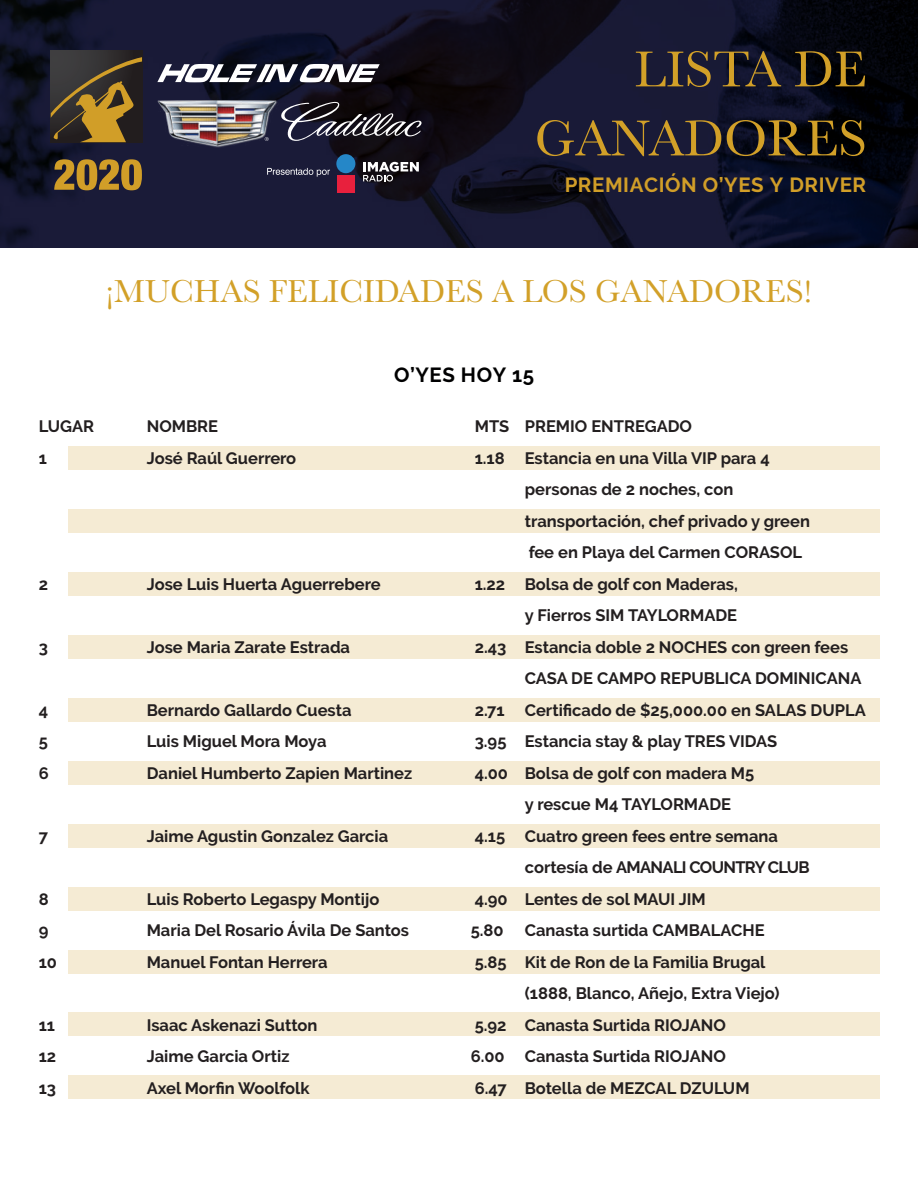
<style>
.page{position:relative;width:918px;height:1188px;background:#fff}
.page>*{position:absolute;margin:0;border:0;box-sizing:border-box;transform-origin:0 0}
.t1{font:52.5px/69px "Baskerville";color:#d2a028;text-align:right}
.t2{font:33px "Baskerville";color:#d2a028}
.t3{font:700 20.4px "Raleway";letter-spacing:.03em;color:#d19e28}
.t4{font:700 20.4px "Raleway";letter-spacing:.025em;color:#000001}
.t5{font:700 16.5px/31.5px "Raleway";color:#231f20}
</style>
<div class="page">
<div style="left:68px;top:510px;width:812px;height:23px;background:#f5ebd4"></div>
<div style="left:68px;top:447px;width:812px;height:23px;background:#f5ebd4"></div>
<div style="left:68px;top:573px;width:812px;height:23px;background:#f5ebd4"></div>
<div style="left:68px;top:636px;width:812px;height:23px;background:#f5ebd4"></div>
<div style="left:68px;top:698px;width:812px;height:24px;background:#f5ebd4"></div>
<div style="left:68px;top:761px;width:812px;height:23px;background:#f5ebd4"></div>
<div style="left:68px;top:824px;width:812px;height:23px;background:#f5ebd4"></div>
<div style="left:68px;top:950px;width:812px;height:23px;background:#f5ebd4"></div>
<div style="left:68px;top:887px;width:812px;height:23px;background:#f5ebd4"></div>
<div style="left:68px;top:1013px;width:812px;height:23px;background:#f5ebd4"></div>
<div style="left:68px;top:1076px;width:812px;height:23px;background:#f5ebd4"></div>
<svg style="left:0;top:0;width:918px;height:248px;background:#111227"></svg>
<svg style="left:157px;top:64px;width:223px;height:18px"></svg>
<div style="left:51px;top:51px;width:91px;height:91px;background:linear-gradient(to right,#454547,#231f20)"></div>
<svg style="left:51px;top:57px;width:91px;height:85px;background:#5e4d2b"></svg>
<img style="left:158px;top:146px;width:121px;height:1px">
<img style="left:156px;top:100px;width:123px;height:46px">
<svg style="left:281px;top:102px;width:141px;height:39px;background:#3c3942"></svg>
<svg style="left:265px;top:137px;width:4px;height:4px"></svg>
<svg style="left:267px;top:168px;width:63px;height:9px"></svg>
<svg style="left:363px;top:162px;width:56px;height:20px"></svg>
<div style="left:337px;top:175px;width:17px;height:17px;background:#e8203d"></div>
<div style="left:336px;top:154px;width:19px;height:19px;background:#2587c8;border-radius:50%"></div>
<svg style="left:54px;top:159px;width:88px;height:31px;background:#8d6d2d"></svg>
<h1 class="t1" style="left:535px;top:36px;width:334px">LISTA DE<br>GANADORES</h1>
<p class="t3" style="left:565px;top:173px;width:303px">PREMIACIÓN O’YES Y DRIVER</p>
<h2 class="t2" style="left:106px;top:270px;width:708px">¡MUCHAS FELICIDADES A LOS GANADORES!</h2>
<p class="t4" style="left:394px;top:363px;width:142px">O’YES HOY 15</p>
<p class="t5" style="left:39px;top:411px;width:57px">LUGAR</p>
<p class="t5" style="left:147px;top:411px;width:73px">NOMBRE</p>
<p class="t5" style="left:475px;top:411px;width:219px">MTS PREMIO ENTREGADO</p>
<p class="t5" style="left:39px;top:442px;width:10px">1</p>
<p class="t5" style="left:147px;top:442px;width:151px">José Raúl Guerrero</p>
<p class="t5" style="left:525px;top:442px;width:287px;text-indent:-50px">1.18 Estancia en una Villa VIP para 4 personas de 2 noches, con transportación, chef privado y green fee en Playa del Carmen CORASOL</p>
<p class="t5" style="left:39px;top:568px;width:11px">2</p>
<p class="t5" style="left:147px;top:568px;width:235px">Jose Luis Huerta Aguerrebere</p>
<p class="t5" style="left:475px;top:568px;width:265px;text-align:right">1.22 Bolsa de golf con Maderas, y Fierros SIM TAYLORMADE</p>
<p class="t5" style="left:39px;top:631px;width:11px">3</p>
<p class="t5" style="left:147px;top:631px;width:205px">Jose Maria Zarate Estrada</p>
<p class="t5" style="left:525px;top:631px;width:338px;text-indent:-50px">2.43 Estancia doble 2 NOCHES con green fees<br>CASA DE CAMPO REPUBLICA DOMINICANA</p>
<p class="t5" style="left:39px;top:694px;width:11px">4</p>
<p class="t5" style="left:147px;top:694px;width:206px">Bernardo Gallardo Cuesta</p>
<p class="t5" style="left:475px;top:694px;width:393px">2.71 Certificado de $25,000.00 en SALAS DUPLA</p>
<p class="t5" style="left:39px;top:726px;width:11px">5</p>
<p class="t5" style="left:147px;top:726px;width:181px">Luis Miguel Mora Moya</p>
<p class="t5" style="left:475px;top:726px;width:304px">3.95 Estancia stay &amp; play TRES VIDAS</p>
<p class="t5" style="left:39px;top:757px;width:12px">6</p>
<p class="t5" style="left:147px;top:757px;width:267px">Daniel Humberto Zapien Martinez</p>
<p class="t5" style="left:525px;top:757px;width:231px;text-indent:-50px">4.00 Bolsa de golf con madera M5 y rescue M4 TAYLORMADE</p>
<p class="t5" style="left:39px;top:820px;width:11px">7</p>
<p class="t5" style="left:147px;top:820px;width:243px">Jaime Agustin Gonzalez Garcia</p>
<p class="t5" style="left:525px;top:820px;width:286px;text-indent:-50px">4.15 Cuatro green fees entre semana cortesía de AMANALI COUNTRY CLUB</p>
<p class="t5" style="left:39px;top:883px;width:11px">8</p>
<p class="t5" style="left:147px;top:883px;width:234px">Luis Roberto Legaspy Montijo</p>
<p class="t5" style="left:475px;top:883px;width:233px">4.90 Lentes de sol MAUI JIM</p>
<p class="t5" style="left:39px;top:915px;width:11px">9</p>
<p class="t5" style="left:147px;top:915px;width:264px">Maria Del Rosario Ávila De Santos</p>
<p class="t5" style="left:471px;top:915px;width:34px">5.80</p>
<p class="t5" style="left:525px;top:915px;width:241px">Canasta surtida CAMBALACHE</p>
<p class="t5" style="left:39px;top:946px;width:20px">10</p>
<p class="t5" style="left:147px;top:946px;width:182px">Manuel Fontan Herrera</p>
<p class="t5" style="left:525px;top:946px;width:256px;text-indent:-50px">5.85 Kit de Ron de la Familia Brugal (1888, Blanco, Añejo, Extra Viejo)</p>
<p class="t5" style="left:39px;top:1009px;width:18px">11</p>
<p class="t5" style="left:147px;top:1009px;width:172px">Isaac Askenazi Sutton</p>
<p class="t5" style="left:475px;top:1009px;width:253px">5.92 Canasta Surtida RIOJANO</p>
<p class="t5" style="left:39px;top:1041px;width:19px">12</p>
<p class="t5" style="left:147px;top:1041px;width:144px">Jaime Garcia Ortiz</p>
<p class="t5" style="left:471px;top:1041px;width:257px">6.00 Canasta Surtida RIOJANO</p>
<p class="t5" style="left:39px;top:1072px;width:19px">13</p>
<p class="t5" style="left:147px;top:1072px;width:164px">Axel Morfin Woolfolk</p>
<p class="t5" style="left:475px;top:1072px;width:276px">6.47 Botella de MEZCAL DZULUM</p>
</div>
